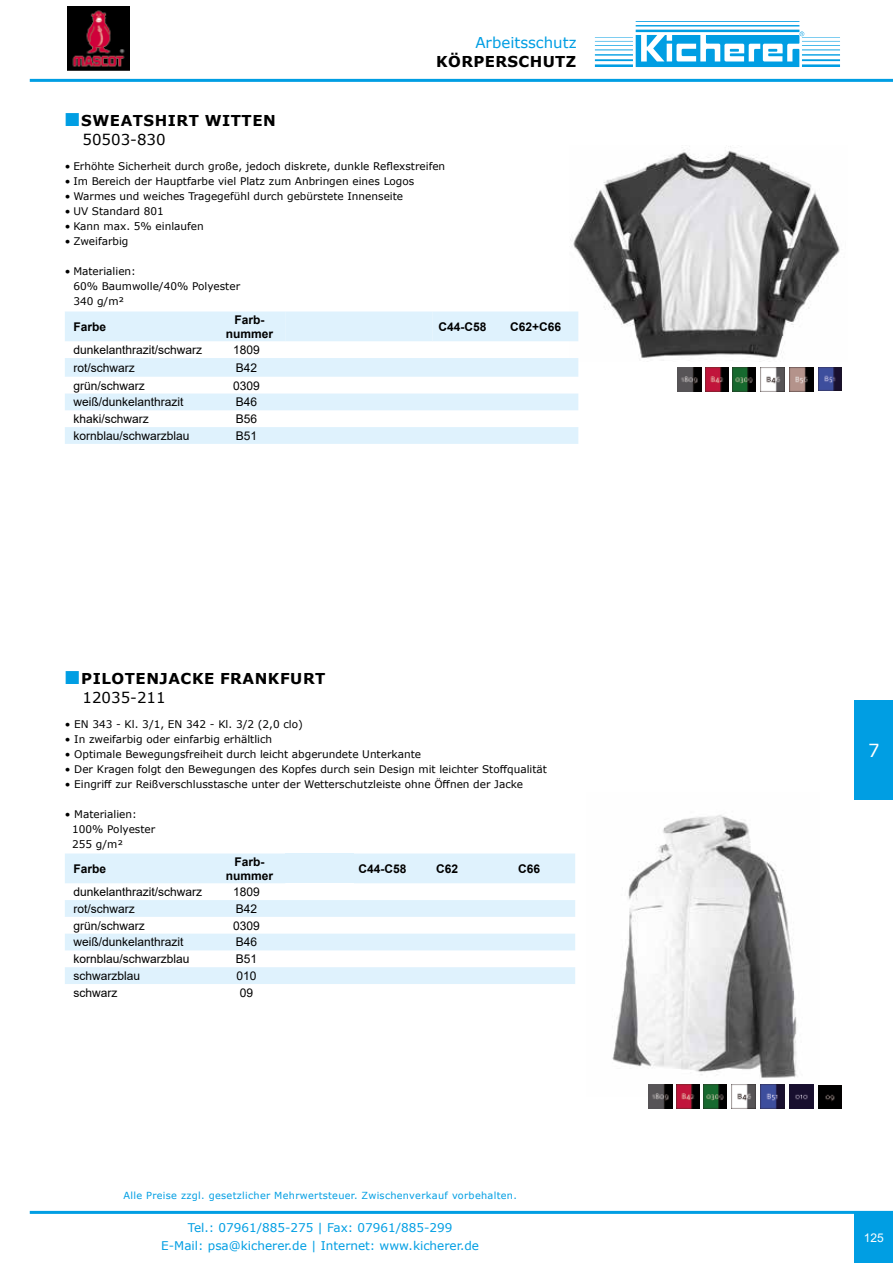
<style>
.page{position:relative;width:893px;height:1263px;background:#fff}
.page>*{position:absolute;margin:0;border:0;box-sizing:border-box;transform-origin:0 0}
.t1{font:18px "Verdana";color:#fff}
.t2{font:700 15px/19.4px "Verdana";letter-spacing:.035em;color:#000}
.t3{font:15px "Verdana";color:#009ee3}
.t4{font:12px "Arial";color:#000}
.t5{font:12px/18px "Verdana";color:#009ee3;text-align:center}
.t6{font:700 12px/14.4px "Arial";color:#000;text-align:center}
.t7{font:12px "Arial";color:#fff}
.t8{font:10.5px/15px "Verdana";color:#000}
.t9{font:9.75px "Verdana";letter-spacing:.03em;color:#009ee3}
.s1{font-family:"Times New Roman";font-weight:400;font-size:28.5px;color:#009ee3}
.s2{font-weight:400}
</style>
<div class="page">
<hr style="left:30px;top:79px;width:863px;height:3px;background:#009ee3">
<div style="left:854px;top:1211px;width:39px;height:52px;background:#009ee3"></div>
<svg style="left:595px;top:21px;width:245px;height:46px"></svg>
<div style="left:855px;top:701px;width:38px;height:99px;background:#009ee3"></div>
<img style="left:67px;top:6px;width:62px;height:65px">
<hr style="left:30px;top:1211px;width:863px;height:3px;background:#009ee3">
<img style="left:570px;top:146px;width:270px;height:215px">
<div style="left:65px;top:311px;width:513px;height:30px;background:#dff2fd"></div>
<svg style="left:65px;top:358px;width:513px;height:86px"></svg>
<div style="left:65px;top:853px;width:220px;height:30px;background:#dff2fd"></div>
<div style="left:285px;top:853px;width:69px;height:30px;background:#dff2fd"></div>
<div style="left:354px;top:853px;width:221px;height:30px;background:#dff2fd"></div>
<svg style="left:65px;top:900px;width:510px;height:84px"></svg>
<img style="left:612px;top:815px;width:185px;height:281px">
<img style="left:705px;top:368px;width:24px;height:23px">
<img style="left:760px;top:367px;width:25px;height:24px">
<img style="left:678px;top:368px;width:24px;height:23px">
<img style="left:789px;top:367px;width:25px;height:24px">
<img style="left:732px;top:368px;width:24px;height:23px">
<img style="left:818px;top:367px;width:24px;height:24px">
<img style="left:676px;top:1085px;width:24px;height:23px">
<img style="left:731px;top:1084px;width:25px;height:24px">
<img style="left:649px;top:1085px;width:24px;height:23px">
<img style="left:789px;top:1084px;width:25px;height:24px">
<img style="left:760px;top:1084px;width:25px;height:24px">
<img style="left:703px;top:1085px;width:24px;height:23px">
<img style="left:818px;top:1085px;width:24px;height:24px">
<h2 class="t3" style="left:475px;top:32px;width:103px">Arbeitsschutz</h2>
<h2 class="t2" style="left:83px;top:111px;width:195px;text-indent:-19px"><span class="s1">■</span>SWEATSHIRT WITTEN<br><span class="s2">50503-830</span></h2>
<h2 class="t2" style="left:436px;top:52px;width:142px">KÖRPERSCHUTZ</h2>
<p class="t8" style="left:65px;top:158px;width:382px">• Erhöhte Sicherheit durch große, jedoch diskrete, dunkle Reflexstreifen</p>
<p class="t8" style="left:65px;top:173px;width:351px">• Im Bereich der Hauptfarbe viel Platz zum Anbringen eines Logos</p>
<p class="t8" style="left:65px;top:188px;width:340px">• Warmes und weiches Tragegefühl durch gebürstete Innenseite</p>
<p class="t8" style="left:65px;top:203px;width:100px">• UV Standard 801</p>
<p class="t8" style="left:65px;top:218px;width:140px">• Kann max. 5% einlaufen</p>
<p class="t8" style="left:65px;top:233px;width:65px">• Zweifarbig</p>
<p class="t8" style="left:73px;top:263px;width:168px;text-indent:-8px">• Materialien:<br>60% Baumwolle/40% Polyester<br>340 g/m²</p>
<p class="t6" style="left:73px;top:319px;width:34px">Farbe</p>
<p class="t6" style="left:226px;top:312px;width:49px">Farb&shy;nummer</p>
<p class="t6" style="left:439px;top:319px;width:50px">C44-C58</p>
<p class="t6" style="left:510px;top:319px;width:53px">C62+C66</p>
<p class="t4" style="left:73px;top:342px;width:130px">dunkelanthrazit/schwarz</p>
<p class="t4" style="left:233px;top:342px;width:28px">1809</p>
<p class="t4" style="left:73px;top:359px;width:63px">rot/schwarz</p>
<p class="t4" style="left:236px;top:359px;width:23px">B42</p>
<p class="t4" style="left:73px;top:377px;width:73px">grün/schwarz</p>
<p class="t4" style="left:233px;top:377px;width:28px">0309</p>
<p class="t4" style="left:73px;top:394px;width:112px">weiß/dunkelanthrazit</p>
<p class="t4" style="left:236px;top:394px;width:23px">B46</p>
<p class="t4" style="left:73px;top:411px;width:77px">khaki/schwarz</p>
<p class="t4" style="left:236px;top:411px;width:23px">B56</p>
<p class="t4" style="left:73px;top:427px;width:118px">kornblau/schwarzblau</p>
<p class="t4" style="left:236px;top:427px;width:23px">B51</p>
<h2 class="t2" style="left:83px;top:669px;width:244px;text-indent:-19px"><span class="s1">■</span>PILOTENJACKE FRANKFURT<br><span class="s2">12035-211</span></h2>
<p class="t8" style="left:65px;top:716px;width:240px">• EN 343 - Kl. 3/1, EN 342 - Kl. 3/2 (2,0 clo)</p>
<p class="t8" style="left:65px;top:731px;width:209px">• In zweifarbig oder einfarbig erhältlich</p>
<p class="t8" style="left:65px;top:746px;width:358px">• Optimale Bewegungsfreiheit durch leicht abgerundete Unterkante</p>
<p class="t8" style="left:65px;top:761px;width:484px">• Der Kragen folgt den Bewegungen des Kopfes durch sein Design mit leichter Stoffqualität</p>
<p class="t8" style="left:65px;top:776px;width:460px">• Eingriff zur Reißverschlusstasche unter der Wetterschutzleiste ohne Öffnen der Jacke</p>
<p class="t8" style="left:72px;top:806px;width:85px;text-indent:-7px">• Materialien:<br>100% Polyester<br>255 g/m²</p>
<p class="t6" style="left:73px;top:861px;width:34px">Farbe</p>
<p class="t6" style="left:226px;top:854px;width:49px">Farb&shy;nummer</p>
<p class="t6" style="left:359px;top:861px;width:50px">C44-C58</p>
<p class="t6" style="left:436px;top:861px;width:24px">C62</p>
<p class="t6" style="left:518px;top:861px;width:24px">C66</p>
<p class="t4" style="left:73px;top:883px;width:130px">dunkelanthrazit/schwarz</p>
<p class="t4" style="left:233px;top:883px;width:28px">1809</p>
<p class="t4" style="left:73px;top:900px;width:63px">rot/schwarz</p>
<p class="t4" style="left:236px;top:900px;width:23px">B42</p>
<p class="t4" style="left:73px;top:917px;width:73px">grün/schwarz</p>
<p class="t4" style="left:233px;top:917px;width:28px">0309</p>
<p class="t4" style="left:73px;top:934px;width:112px">weiß/dunkelanthrazit</p>
<p class="t4" style="left:236px;top:934px;width:23px">B46</p>
<p class="t4" style="left:73px;top:951px;width:118px">kornblau/schwarzblau</p>
<p class="t4" style="left:236px;top:951px;width:23px">B51</p>
<p class="t4" style="left:73px;top:967px;width:68px">schwarzblau</p>
<p class="t4" style="left:236px;top:967px;width:22px">010</p>
<p class="t4" style="left:73px;top:984px;width:46px">schwarz</p>
<p class="t4" style="left:240px;top:984px;width:15px">09</p>
<p class="t9" style="left:123px;top:1189px;width:395px">Alle Preise zzgl. gesetzlicher Mehrwertsteuer. Zwischenverkauf vorbehalten.</p>
<p class="t5" style="left:161px;top:1219px;width:319px">Tel.: 07961/885-275 | Fax: 07961/885-299<br>E-Mail: psa@kicherer.de | Internet: www.kicherer.de</p>
<h1 class="t1" style="left:868px;top:738px;width:13px">7</h1>
<p class="t7" style="left:864px;top:1230px;width:22px">125</p>
</div>
